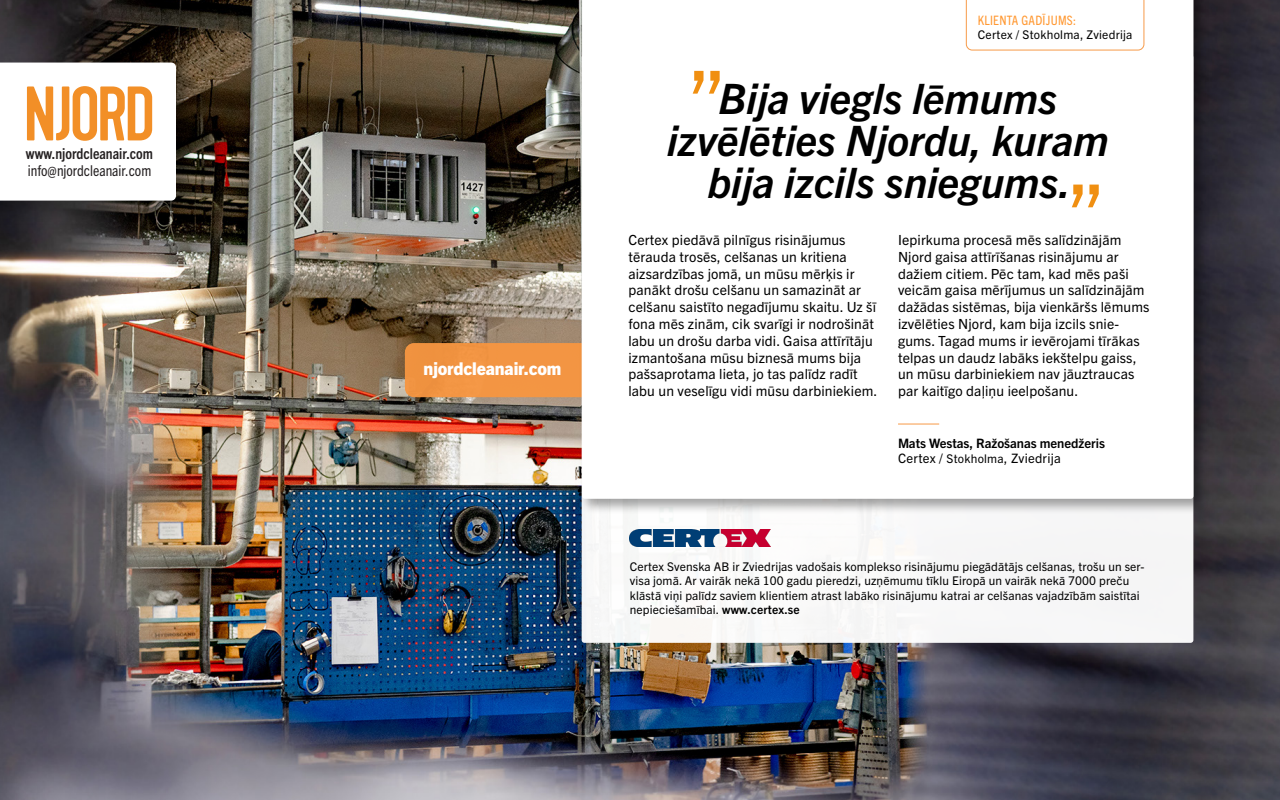
<style>
.page{position:relative;width:1280px;height:800px;background:#fff}
.page>*{position:absolute;margin:0;border:0;box-sizing:border-box;transform-origin:0 0}
.t1{font:84.5px "Trade Gothic Next LT Pro";color:#f08f11}
.t2{font:italic 700 42px/42px "Trade Gothic Next LT Pro";color:#000;text-align:center}
.t3{font:800 17.6px "Trade Gothic Next LT Pro";letter-spacing:-.01em;color:#fff}
.t4{font:condensed 15px/16.7px "Trade Gothic Next LT Pro";color:#231f20}
.t5{font:14px/16.8px "Trade Gothic Next LT Pro";letter-spacing:.01em;color:#000}
.t6{font:700 13px "Trade Gothic Next LT Pro";color:#000}
.t7{font:13px "Trade Gothic Next LT Pro";letter-spacing:.02em;color:#000}
.t8{font:condensed 13px "Trade Gothic Next LT Pro";letter-spacing:.02em;color:#f93}
.t9{font:12px/14.4px "Trade Gothic Next LT Pro";letter-spacing:.01em;color:#000}
.s1{font-weight:700}
.s2{font-size:12px}
</style>
<div class="page">
<img style="left:0;top:0;width:1280px;height:800px">
<div style="left:405px;top:343px;width:247px;height:54px;background:#f79641;border-radius:9px"></div>
<div style="left:582px;top:55px;width:611px;height:588px;background:#f7f7f7;border-radius:3px"></div>
<div style="left:579px;top:0;width:630px;height:514px;background:#000;opacity:.36"></div>
<svg style="left:582px;top:0;width:612px;height:499px"></svg>
<svg style="left:966px;top:0;width:178px;height:50px"></svg>
<hr style="left:898px;top:424px;width:41px;height:1px;background:#f79641">
<div style="left:0;top:57px;width:202px;height:170px;background:#000;opacity:.36"></div>
<svg style="left:0;top:63px;width:176px;height:138px"></svg>
<img style="left:630px;top:530px;width:141px;height:16px">
<p class="t4" style="left:26px;top:144px;width:129px"><span class="s1">www.njordcleanair.com </span>info@njordcleanair.com</p>
<p class="t3" style="left:423px;top:356px;width:140px">njordcleanair.com</p>
<p class="t8" style="left:978px;top:11px;width:100px">KLIENTA GADĪJUMS:</p>
<p class="t9" style="left:978px;top:27px;width:156px">Certex / Stokholma, Zviedrija</p>
<p class="t1" style="left:687px;top:42px;width:41px">”</p>
<p class="t2" style="left:667px;top:74px;width:443px">Bija viegls lēmums izvēlēties Njordu, kuram bija izcils sniegums.</p>
<p class="t1" style="left:1066px;top:156px;width:41px">”</p>
<p class="t5" style="left:628px;top:231px;width:251px">Certex piedāvā pilnīgus risinājumus tērauda trosēs, celšanas un kritiena aizsardzības jomā, un mūsu mērķis ir panākt drošu celšanu un samazināt ar celšanu saistīto negadījumu skaitu. Uz šī fona mēs zinām, cik svarīgi ir nodrošināt labu un drošu darba vidi. Gaisa attīrītāju izmantošana mūsu biznesā mums bija pašsaprotama lieta, jo tas palīdz radīt labu un veselīgu vidi mūsu darbiniekiem.</p>
<p class="t5" style="left:898px;top:231px;width:253px">Iepirkuma procesā mēs salīdzinājām Njord gaisa attīrīšanas risinājumu ar dažiem citiem. Pēc tam, kad mēs paši veicām gaisa mērījumus un salīdzinājām dažādas sistēmas, bija vienkāršs lēmums izvēlēties Njord, kam bija izcils snie&shy;gums. Tagad mums ir ievērojami tīrākas telpas un daudz labāks iekštelpu gaiss, un mūsu darbiniekiem nav jāuztraucas par kaitīgo daļiņu ieelpošanu.</p>
<p class="t6" style="left:898px;top:434px;width:208px">Mats Westas, Ražošanas menedžeris</p>
<p class="t7" style="left:898px;top:450px;width:164px">Certex / <span class="s2">Stokholma</span>, Zviedrija</p>
<p class="t9" style="left:630px;top:558px;width:516px">Certex Svenska AB ir Zviedrijas vadošais komplekso risinājumu piegādātājs celšanas, trošu un ser&shy;visa jomā. Ar vairāk nekā 100 gadu pieredzi, uzņēmumu tīklu Eiropā un vairāk nekā 7000 preču klāstā viņi palīdz saviem klientiem atrast labāko risinājumu katrai ar celšanas vajadzībām saistītai nepieciešamībai. <span class="s1">www.certex.se</span></p>
</div>
